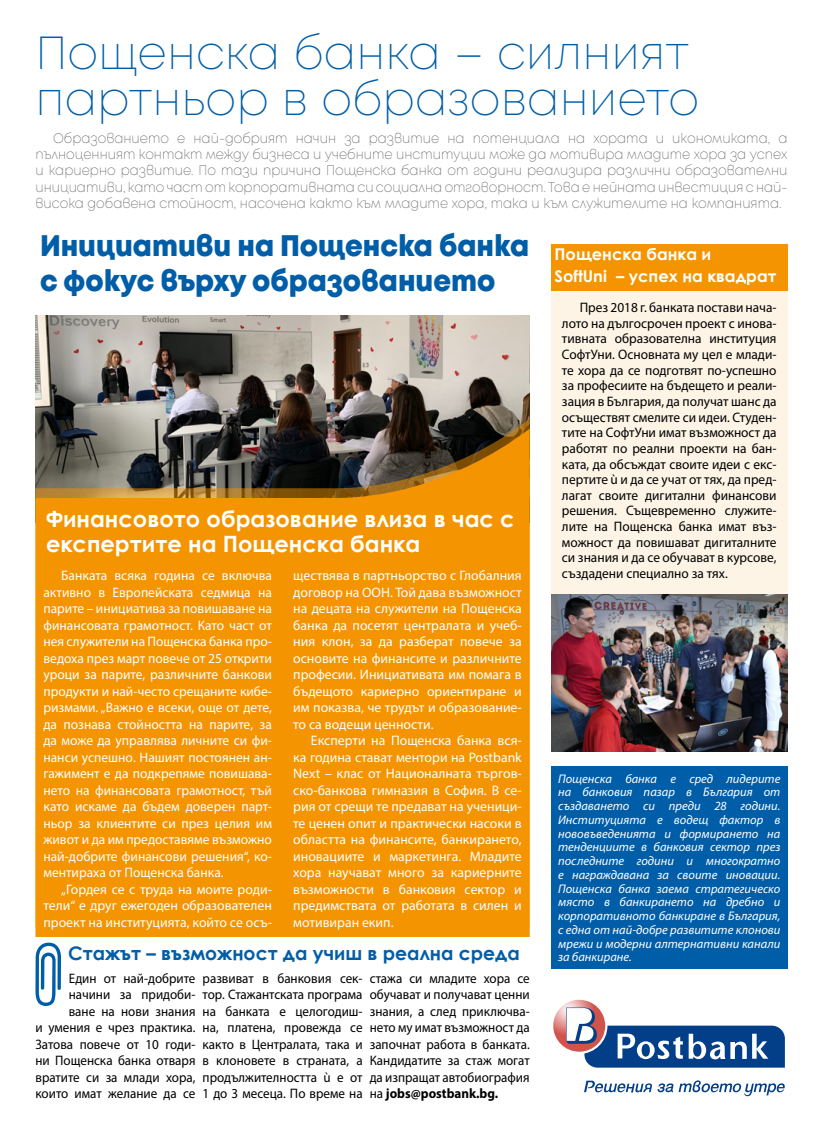
<style>
.page{position:relative;width:823px;height:1134px;background:#fff}
.page>*{position:absolute;margin:0;border:0;box-sizing:border-box;transform-origin:0 0}
.t1{font:46.38px/45.5px "Mont Extra Light DEMO";color:#005ea8}
.t2{font:29.75px/35.1px "Mont Heavy DEMO";color:#005ea8;scale:.93 1}
.t3{font:700 22.5px/25.1px "Century Gothic";color:#fff}
.t4{font:700 18.75px "Century Gothic";color:#005ea8}
.t5{font:700 16.25px/22.6px "Century Gothic";color:#fff}
.t6{font:13.75px/16.5px "Myriad Pro";color:#fff;text-align:justify}
.t7{font:13.75px/15.6px "Myriad Pro";color:#000;text-align:justify}
.t8{font:13.75px/16.5px "Myriad Pro";color:#000;text-align:justify;scale:.95 1}
.t9{font:13.75px/16.2px "Mont Extra Light DEMO";color:#58585a;text-align:justify;scale:.94 1}
.t10{font:italic 12.5px/13.8px "Myriad Pro";color:#fff;text-align:justify}
.s1{font-weight:700}
</style>
<div class="page">
<div style="left:550px;top:244px;width:237px;height:349px;background:#fdf4e6"></div>
<div style="left:550px;top:244px;width:237px;height:46px;background:#f39400"></div>
<img style="left:551px;top:594px;width:236px;height:158px">
<img style="left:35px;top:315px;width:494px;height:104px">
<svg style="left:584px;top:1080px;width:200px;height:16px"></svg>
<svg style="left:553px;top:1000px;width:52px;height:52px"></svg>
<svg style="left:565px;top:1007px;width:220px;height:61px"></svg>
<div style="left:550px;top:766px;width:237px;height:202px;background:#005ea8"></div>
<svg style="left:35px;top:419px;width:494px;height:508px;background:#dc8908"></svg>
<svg style="left:35px;top:943px;width:26px;height:63px"></svg>
<h1 class="t1" style="left:35px;top:30px;width:665px">Пощенска банка – силният партньор в образованието</h1>
<p class="t9" style="left:35px;top:130px;width:801px;text-indent:18px">Образованието е най-добрият начин за развитие на потенциала на хората и икономиката, а пълноценният контакт между бизнеса и учебните институции може да мотивира младите хора за успех и кариерно развитие. По тази причина Пощенска банка от години реализира различни образователни инициативи, като част от корпоративната си социална отговорност. Това е нейната инвестиция с най&shy;висока добавена стойност, насочена както към младите хора, така и към служителите на компанията.</p>
<h2 class="t2" style="left:40px;top:230px;width:527px">Инициативи на Пощенска банка с фокус върху образованието</h2>
<p class="t5" style="left:554px;top:242px;width:223px">Пощенска банка и<br>SoftUni – успех на квадрат</p>
<p class="t7" style="left:561px;top:300px;width:216px;text-indent:18px">През 2018 г. банката постави нача&shy;лото на дългосрочен проект с инова&shy;тивната образователна институция СофтУни. Основната му цел е млади&shy;те хора да се подготвят по-успешно за професиите на бъдещето и реали&shy;зация в България, да получат шанс да осъществят смелите си идеи. Студен&shy;тите на СофтУни имат възможност да работят по реални проекти на бан&shy;ката, да обсъждат своите идеи с екс&shy;пертите ù и да се учат от тях, да пред&shy;лагат своите дигитални финансови решения. Същевременно служите&shy;лите на Пощенска банка имат въз&shy;можност да повишават дигиталните си знания и да се обучават в курсове, създадени специално за тях.</p>
<h3 class="t3" style="left:46px;top:505px;width:470px">Финансовото образование влиза в час с експертите на Пощенска банка</h3>
<p class="t6" style="left:293px;top:567px;width:230px">ществява в партньорство с Глобалния договор на ООН. Той дава възможност на децата на служители на Пощенска банка да посетят централата и учеб&shy;ния клон, за да разберат повече за основите на финансите и различните професии. Инициативата им помага в бъдещото кариерно ориентиране и им показва, че трудът и образование&shy;то са водещи ценности.</p>
<p class="t6" style="left:293px;top:732px;width:230px;text-indent:18px">Експерти на Пощенска банка вся&shy;ка година стават ментори на Postbank Next – клас от Националната търгов&shy;ско-банкова гимназия в София. В се&shy;рия от срещи те предават на ученици&shy;те ценен опит и практически насоки в областта на финансите, банкирането, иновациите и маркетинга. Младите хора научават много за кариерните възможности в банковия сектор и предимствата от работата в силен и мотивиран екип.</p>
<p class="t6" style="left:43px;top:567px;width:230px;text-indent:18px">Банката всяка година се включва активно в Европейската седмица на парите – инициатива за повишаване на финансовата грамотност. Като част от нея служители на Пощенска банка про&shy;ведоха през март повече от 25 открити уроци за парите, различните банкови продукти и най-често срещаните кибе&shy;ризмами. „Важно е всеки, още от дете, да познава стойността на парите, за да може да управлява личните си фи&shy;нанси успешно. Нашият постоянен ан&shy;гажимент е да подкрепяме повишава&shy;нето на финансовата грамотност, тъй като искаме да бъдем доверен парт&shy;ньор за клиентите си през целия им живот и да им предоставяме възможно най-добрите финансови решения“, ко&shy;ментираха от Пощенска банка.</p>
<p class="t6" style="left:43px;top:881px;width:230px;text-indent:18px">„Гордея се с труда на моите роди&shy;тели“ е друг ежегоден образователен проект на институцията, който се осъ-</p>
<p class="t10" style="left:557px;top:771px;width:224px">Пощенска банка е сред лидерите на банковия пазар в България от създаването си преди 28 години.<br>Институцията е водещ фактор в нововъведенията и формирането на тенденциите в банковия сектор през последните години и многократно е награждавана за своите иновации.<br>Пощенска банка заема стратегическо място в банкирането на дребно и корпоративното банкиране в България, с една от най-добре развитите клонови мрежи и модерни алтернативни канали за банкиране.</p>
<h3 class="t4" style="left:68px;top:938px;width:453px">Стажът – възможност да учиш в реална среда</h3>
<p class="t8" style="left:35px;top:970px;width:170px;text-align:right">Един от най-добрите начини за придоби-<br>ване на нови знания<br>и умения е чрез практика.<br>Затова повече от 10 годи&shy;ни Пощенска банка отваря вратите си за млади хора, които имат желание да се</p>
<p class="t8" style="left:202px;top:970px;width:170px">развиват в банковия сек&shy;тор. Стажантската програма на банката е целогодиш&shy;на, платена, провежда се както в Централата, така и в клоновете в страната, а продължителността ù е от 1 до 3 месеца. По време на</p>
<p class="t8" style="left:369px;top:970px;width:170px">стажа си младите хора се обучават и получават ценни знания, а след приключва&shy;нето му имат възможност да започнат работа в банката.<br>Кандидатите за стаж могат да изпращат автобиография на <span class="s1">jobs@postbank.bg.</span></p>
</div>
